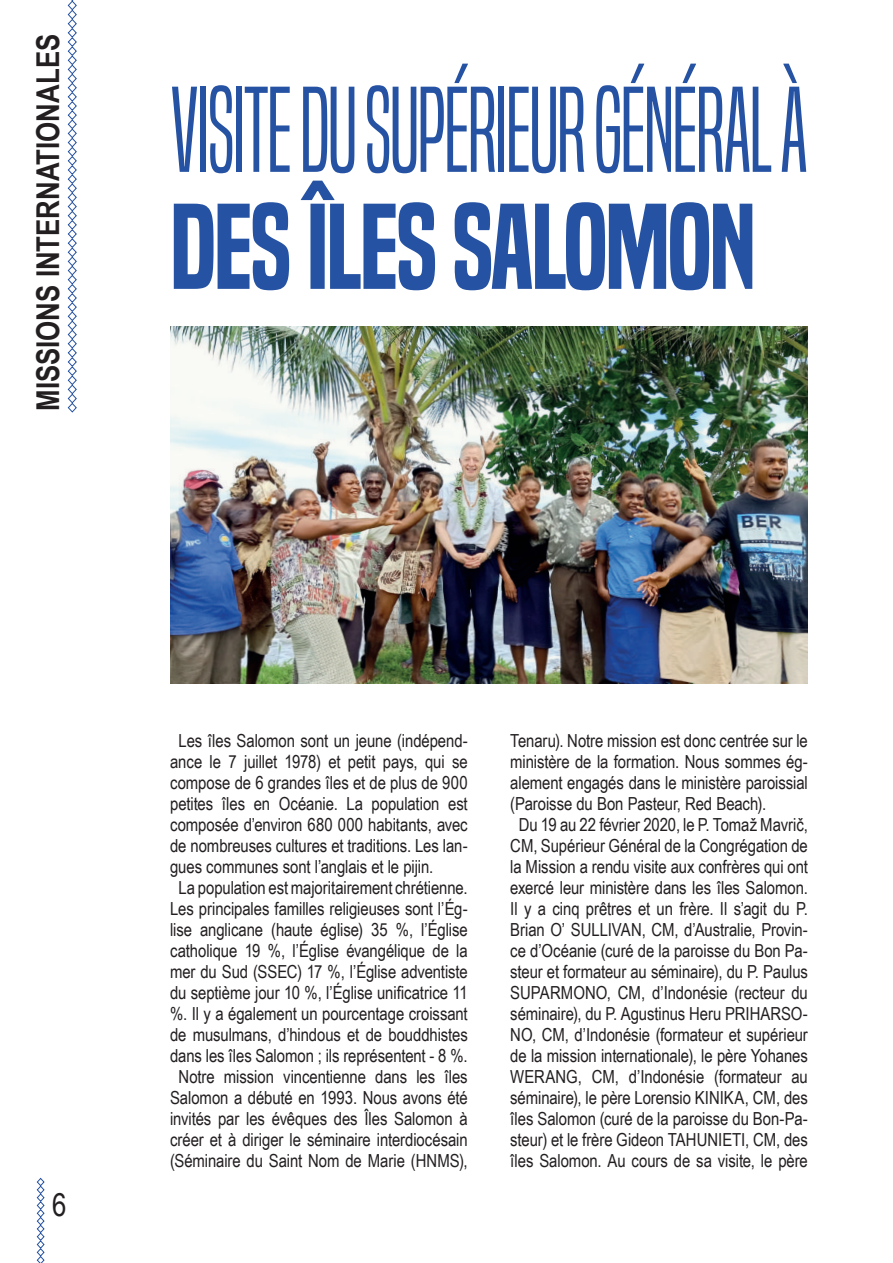
<style>
.page{position:relative;width:893px;height:1263px;background:#fff}
.page>*{position:absolute;margin:0;border:0;box-sizing:border-box;transform-origin:0 0}
.t1{font:112.5px "Built Titling Lt";letter-spacing:-.02em;color:#2552a2;scale:.94 1}
.t2{font:112.5px "Built Titling Sb";letter-spacing:-.02em;color:#2552a2}
.t3{font:700 31.5px "Arial Narrow";color:#231f20}
.t4{font:31.5px "Arial Narrow";color:#231f20}
.t5{font:18px "Arial Narrow";letter-spacing:-.005em;color:#231f20}
</style>
<div class="page">
<svg style="left:36px;top:1177px;width:9px;height:86px"></svg>
<svg style="left:67px;top:0;width:10px;height:413px"></svg>
<img style="left:170px;top:326px;width:638px;height:357px">
<h2 class="t3" style="left:24px;top:411px;width:378px;rotate:-90deg">MISSIONS INTERNATIONALES</h2>
<h1 class="t1" style="left:170px;top:64px;width:680px">VISITE DU SUPÉRIEUR GÉNÉRAL À</h1>
<h1 class="t2" style="left:170px;top:181px;width:587px">DES ÎLES SALOMON</h1>
<h2 class="t4" style="left:52px;top:1181px;width:16px">6</h2>
<p class="t5" style="left:179px;top:727px;width:291px">Les îles Salomon sont un jeune (indépend-</p>
<p class="t5" style="left:170px;top:748px;width:299px">ance le 7 juillet 1978) et petit pays, qui se</p>
<p class="t5" style="left:170px;top:769px;width:299px">compose de 6 grandes îles et de plus de 900</p>
<p class="t5" style="left:170px;top:790px;width:299px">petites îles en Océanie. La population est</p>
<p class="t5" style="left:170px;top:811px;width:299px">composée d’environ 680 000 habitants, avec</p>
<p class="t5" style="left:170px;top:832px;width:299px">de nombreuses cultures et traditions. Les lan-</p>
<p class="t5" style="left:170px;top:853px;width:265px">gues communes sont l’anglais et le pijin.</p>
<p class="t5" style="left:179px;top:874px;width:291px">La population est majoritairement chrétienne.</p>
<p class="t5" style="left:170px;top:895px;width:299px">Les principales familles religieuses sont l’Ég-</p>
<p class="t5" style="left:170px;top:916px;width:299px">lise anglicane (haute église) 35 %, l’Église</p>
<p class="t5" style="left:170px;top:937px;width:299px">catholique 19 %, l’Église évangélique de la</p>
<p class="t5" style="left:170px;top:958px;width:299px">mer du Sud (SSEC) 17 %, l’Église adventiste</p>
<p class="t5" style="left:170px;top:979px;width:299px">du septième jour 10 %, l’Église unificatrice 11</p>
<p class="t5" style="left:170px;top:1000px;width:299px">%. Il y a également un pourcentage croissant</p>
<p class="t5" style="left:170px;top:1021px;width:299px">de musulmans, d’hindous et de bouddhistes</p>
<p class="t5" style="left:170px;top:1042px;width:299px">dans les îles Salomon ; ils représentent - 8 %.</p>
<p class="t5" style="left:179px;top:1063px;width:291px">Notre mission vincentienne dans les îles</p>
<p class="t5" style="left:170px;top:1085px;width:299px">Salomon a débuté en 1993. Nous avons été</p>
<p class="t5" style="left:170px;top:1106px;width:299px">invités par les évêques des Îles Salomon à</p>
<p class="t5" style="left:170px;top:1127px;width:299px">créer et à diriger le séminaire interdiocésain</p>
<p class="t5" style="left:170px;top:1148px;width:299px">(Séminaire du Saint Nom de Marie (HNMS),</p>
<p class="t5" style="left:510px;top:728px;width:299px">Tenaru). Notre mission est donc centrée sur le</p>
<p class="t5" style="left:510px;top:749px;width:299px">ministère de la formation. Nous sommes ég-</p>
<p class="t5" style="left:510px;top:769px;width:299px">alement engagés dans le ministère paroissial</p>
<p class="t5" style="left:510px;top:790px;width:257px">(Paroisse du Bon Pasteur, Red Beach).</p>
<p class="t5" style="left:519px;top:811px;width:291px">Du 19 au 22 février 2020, le P. Tomaž Mavrič,</p>
<p class="t5" style="left:510px;top:832px;width:299px">CM, Supérieur Général de la Congrégation de</p>
<p class="t5" style="left:510px;top:853px;width:299px">la Mission a rendu visite aux confrères qui ont</p>
<p class="t5" style="left:510px;top:874px;width:299px">exercé leur ministère dans les îles Salomon.</p>
<p class="t5" style="left:510px;top:895px;width:299px">Il y a cinq prêtres et un frère. Il s’agit du P.</p>
<p class="t5" style="left:510px;top:916px;width:299px">Brian O’ SULLIVAN, CM, d’Australie, Provin-</p>
<p class="t5" style="left:510px;top:937px;width:299px">ce d’Océanie (curé de la paroisse du Bon Pa-</p>
<p class="t5" style="left:510px;top:958px;width:299px">steur et formateur au séminaire), du P. Paulus</p>
<p class="t5" style="left:510px;top:979px;width:299px">SUPARMONO, CM, d’Indonésie (recteur du</p>
<p class="t5" style="left:510px;top:1000px;width:299px">séminaire), du P. Agustinus Heru PRIHARSO-</p>
<p class="t5" style="left:510px;top:1021px;width:299px">NO, CM, d’Indonésie (formateur et supérieur</p>
<p class="t5" style="left:510px;top:1042px;width:299px">de la mission internationale), le père Yohanes</p>
<p class="t5" style="left:510px;top:1063px;width:299px">WERANG, CM, d’Indonésie (formateur au</p>
<p class="t5" style="left:510px;top:1084px;width:299px">séminaire), le père Lorensio KINIKA, CM, des</p>
<p class="t5" style="left:510px;top:1105px;width:299px">îles Salomon (curé de la paroisse du Bon-Pa-</p>
<p class="t5" style="left:510px;top:1126px;width:299px">steur) et le frère Gideon TAHUNIETI, CM, des</p>
<p class="t5" style="left:510px;top:1147px;width:299px">îles Salomon. Au cours de sa visite, le père</p>
</div>
